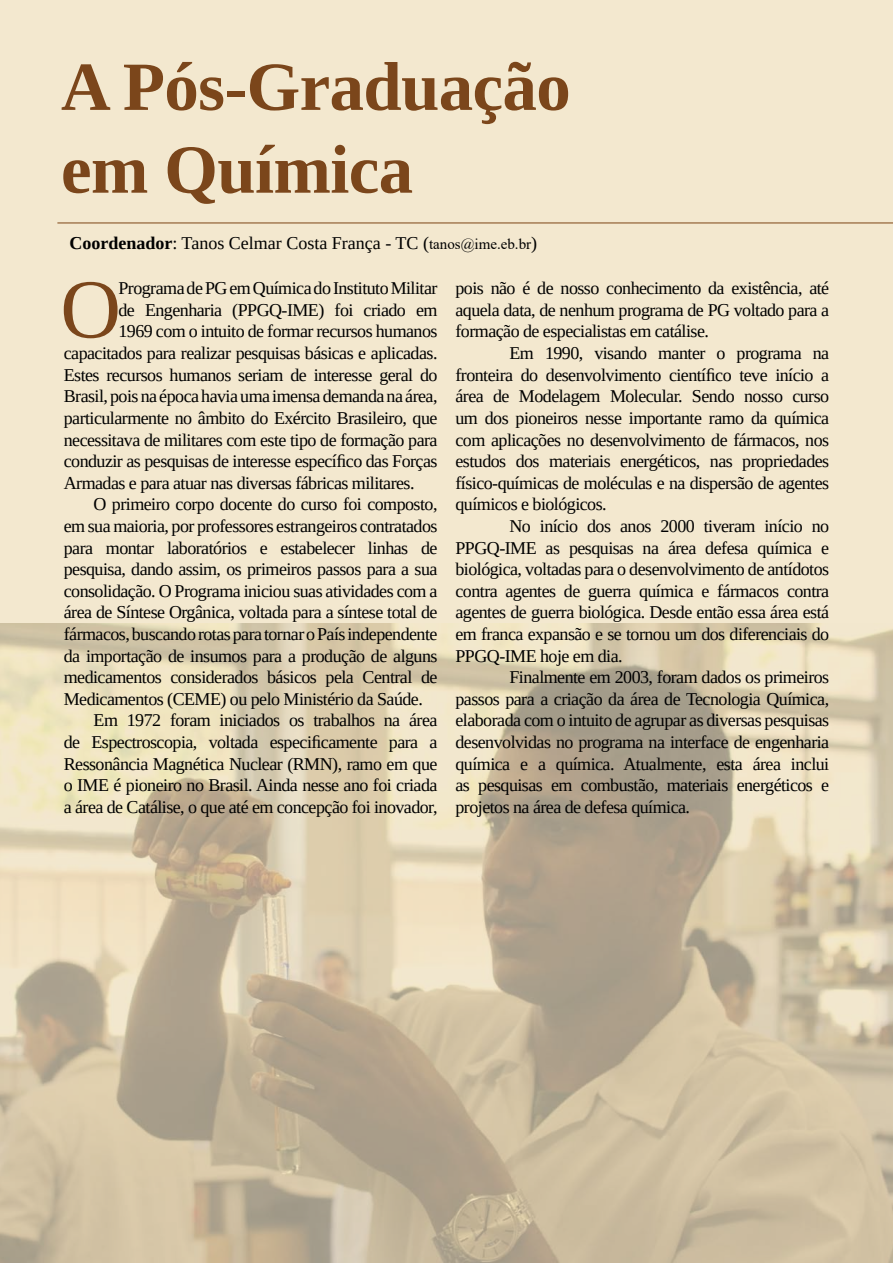
<style>
.page{position:relative;width:893px;height:1263px;background:#f3e8cf}
.page>*{position:absolute;margin:0;border:0;box-sizing:border-box;transform-origin:0 0}
.t1{font:84px "Liberation Serif";color:#7b461b}
.t2{font:700 69px/82.8px "Liberation Serif";letter-spacing:-.01em;color:#7b461b}
.t3{font:18px/21.6px "Liberation Serif";letter-spacing:-.03em;color:#000;text-align:justify}
.t4{font:18px "Liberation Serif";color:#000}
.s1{font-weight:700}
.s2{font-family:"Times New Roman";font-size:15px}
</style>
<div class="page">
<img style="left:0;top:623px;width:893px;height:640px">
<hr style="left:57px;top:222px;width:836px;height:2px;background:#a47b53">
<h2 class="t2" style="left:61px;top:44px;width:511px">A Pós-Graduação em Química</h2>
<p class="t4" style="left:69px;top:231px;width:469px"><span class="s1">Coordenador</span>: Tanos Celmar Costa França - TC (<span class="s2">tanos@ime.eb.br</span>)</p>
<h1 class="t1" style="left:60px;top:255px;width:62px">O</h1>
<p class="t3" style="left:118px;top:277px;width:320px">Programa de PG em Química do Instituto Militar</p>
<p class="t3" style="left:118px;top:299px;width:321px">de Engenharia (PPGQ-IME) foi criado em</p>
<p class="t3" style="left:118px;top:321px;width:321px">1969 com o intuito de formar recursos humanos</p>
<p class="t3" style="left:64px;top:342px;width:375px">capacitados para realizar pesquisas básicas e aplicadas.</p>
<p class="t3" style="left:64px;top:364px;width:375px">Estes recursos humanos seriam de interesse geral do</p>
<p class="t3" style="left:64px;top:385px;width:375px">Brasil, pois na época havia uma imensa demanda na área,</p>
<p class="t3" style="left:64px;top:407px;width:375px">particularmente no âmbito do Exército Brasileiro, que</p>
<p class="t3" style="left:64px;top:429px;width:375px">necessitava de militares com este tipo de formação para</p>
<p class="t3" style="left:64px;top:450px;width:375px">conduzir as pesquisas de interesse específico das Forças</p>
<p class="t3" style="left:64px;top:472px;width:352px">Armadas e para atuar nas diversas fábricas militares.</p>
<p class="t3" style="left:94px;top:493px;width:345px">O primeiro corpo docente do curso foi composto,</p>
<p class="t3" style="left:64px;top:515px;width:375px">em sua maioria, por professores estrangeiros contratados</p>
<p class="t3" style="left:64px;top:537px;width:375px">para montar laboratórios e estabelecer linhas de</p>
<p class="t3" style="left:64px;top:558px;width:375px">pesquisa, dando assim, os primeiros passos para a sua</p>
<p class="t3" style="left:64px;top:580px;width:375px">consolidação. O Programa iniciou suas atividades com a</p>
<p class="t3" style="left:64px;top:601px;width:375px">área de Síntese Orgânica, voltada para a síntese total de</p>
<p class="t3" style="left:64px;top:623px;width:375px">fármacos, buscando rotas para tornar o País independente</p>
<p class="t3" style="left:64px;top:645px;width:375px">da importação de insumos para a produção de alguns</p>
<p class="t3" style="left:64px;top:666px;width:375px">medicamentos considerados básicos pela Central de</p>
<p class="t3" style="left:64px;top:688px;width:361px">Medicamentos (CEME) ou pelo Ministério da Saúde.</p>
<p class="t3" style="left:94px;top:709px;width:345px">Em 1972 foram iniciados os trabalhos na área</p>
<p class="t3" style="left:64px;top:731px;width:375px">de Espectroscopia, voltada especificamente para a</p>
<p class="t3" style="left:64px;top:753px;width:375px">Ressonância Magnética Nuclear (RMN), ramo em que</p>
<p class="t3" style="left:64px;top:774px;width:375px">o IME é pioneiro no Brasil. Ainda nesse ano foi criada</p>
<p class="t3" style="left:64px;top:796px;width:375px">a área de Catálise, o que até em concepção foi inovador,</p>
<p class="t3" style="left:455px;top:277px;width:375px">pois não é de nosso conhecimento da existência, até aquela data, de nenhum programa de PG voltado para a formação de especialistas em catálise.</p>
<p class="t3" style="left:455px;top:342px;width:375px;text-indent:54px">Em 1990, visando manter o programa na fronteira do desenvolvimento científico teve início a área de Modelagem Molecular. Sendo nosso curso um dos pioneiros nesse importante ramo da química com aplicações no desenvolvimento de fármacos, nos estudos dos materiais energéticos, nas propriedades físico-químicas de moléculas e na dispersão de agentes químicos e biológicos.</p>
<p class="t3" style="left:455px;top:515px;width:375px;text-indent:54px">No início dos anos 2000 tiveram início no PPGQ-IME as pesquisas na área defesa química e biológica, voltadas para o desenvolvimento de antídotos contra agentes de guerra química e fármacos contra agentes de guerra biológica. Desde então essa área está em franca expansão e se tornou um dos diferenciais do PPGQ-IME hoje em dia.</p>
<p class="t3" style="left:455px;top:666px;width:375px;text-indent:54px">Finalmente em 2003, foram dados os primeiros passos para a criação da área de Tecnologia Química, elaborada com o intuito de agrupar as diversas pesquisas desenvolvidas no programa na interface de engenharia química e a química. Atualmente, esta área inclui as pesquisas em combustão, materiais energéticos e projetos na área de defesa química.</p>
</div>
